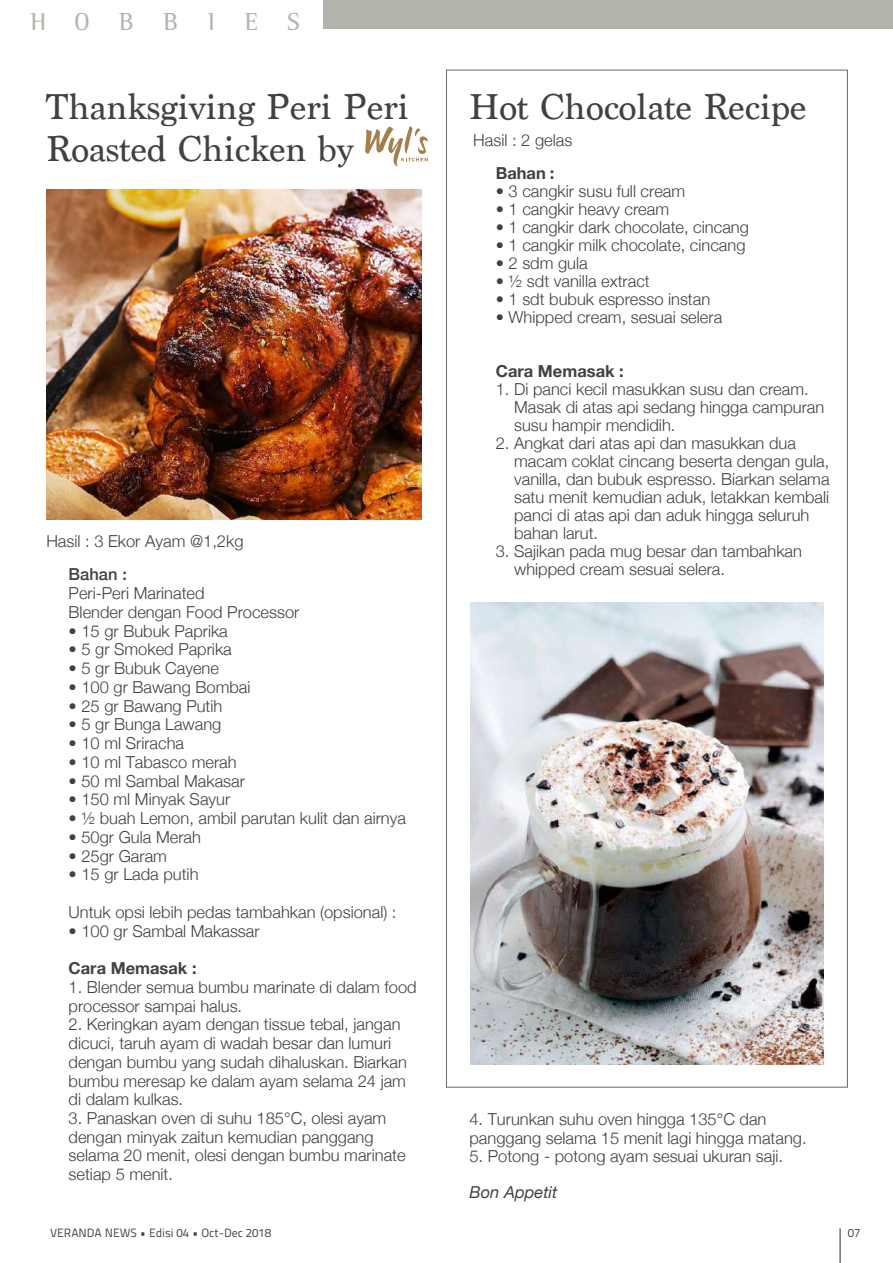
<style>
.page{position:relative;width:893px;height:1263px;background:#fff}
.page>*{position:absolute;margin:0;border:0;box-sizing:border-box;transform-origin:0 0}
.t1{font:37.8px/42.6px "Marion";color:#414042}
.t2{font:25.5px "Leftist Mono Serif";letter-spacing:1.15em;color:#b2b3aa}
.t3{font:300 16.5px/18.8px "Helvetica Neue";color:#414042}
.t4{font:700 16.5px "Helvetica Neue";color:#414042}
.t5{font:italic 16.5px "Helvetica Neue";color:#414042}
.t6{font:500 16.5px "Helvetica Neue";color:#414042}
.t7{font:12px "Titillium Maps 29 L 400 wt";color:#414042}
</style>
<div class="page">
<hr style="left:839px;top:1228px;width:2px;height:35px;background:#414042">
<div style="left:323px;top:0;width:570px;height:29px;background:#b2b3aa"></div>
<img style="left:470px;top:603px;width:354px;height:461px">
<svg style="left:365px;top:126px;width:63px;height:41px"></svg>
<img style="left:46px;top:189px;width:375px;height:330px">
<h2 class="t2" style="left:32px;top:7px;width:270px">HOBBIES</h2>
<h1 class="t1" style="left:46px;top:86px;width:364px">Thanksgiving Peri Peri<br>Roasted Chicken by</h1>
<p class="t3" style="left:46px;top:531px;width:199px">Hasil : 3 Ekor Ayam @1,2kg</p>
<p class="t6" style="left:69px;top:561px;width:60px">Bahan :</p>
<p class="t3" style="left:69px;top:583px;width:232px">Peri-Peri Marinated<br>Blender dengan Food Processor</p>
<p class="t3" style="left:69px;top:621px;width:161px">• 15 gr Bubuk Paprika</p>
<p class="t3" style="left:69px;top:640px;width:165px">• 5 gr Smoked Paprika</p>
<p class="t3" style="left:69px;top:658px;width:152px">• 5 gr Bubuk Cayene</p>
<p class="t3" style="left:69px;top:677px;width:183px">• 100 gr Bawang Bombai</p>
<p class="t3" style="left:69px;top:696px;width:155px">• 25 gr Bawang Putih</p>
<p class="t3" style="left:69px;top:715px;width:154px">• 5 gr Bunga Lawang</p>
<p class="t3" style="left:69px;top:733px;width:117px">• 10 ml Sriracha</p>
<p class="t3" style="left:69px;top:752px;width:170px">• 10 ml Tabasco merah</p>
<p class="t3" style="left:69px;top:771px;width:178px">• 50 ml Sambal Makasar</p>
<p class="t3" style="left:69px;top:790px;width:163px">• 150 ml Minyak Sayur</p>
<p class="t3" style="left:69px;top:808px;width:339px">• ½ buah Lemon, ambil parutan kulit dan airnya</p>
<p class="t3" style="left:69px;top:827px;width:134px">• 50gr Gula Merah</p>
<p class="t3" style="left:69px;top:846px;width:100px">• 25gr Garam</p>
<p class="t3" style="left:69px;top:865px;width:131px">• 15 gr Lada putih</p>
<p class="t3" style="left:69px;top:902px;width:329px">Untuk opsi lebih pedas tambahkan (opsional) :</p>
<p class="t3" style="left:69px;top:921px;width:193px">• 100 gr Sambal Makassar</p>
<p class="t4" style="left:69px;top:958px;width:130px">Cara Memasak :</p>
<p class="t3" style="left:69px;top:977px;width:350px">1. Blender semua bumbu marinate di dalam food processor sampai halus.</p>
<p class="t3" style="left:69px;top:1015px;width:340px">2. Keringkan ayam dengan tissue tebal, jangan dicuci, taruh ayam di wadah besar dan lumuri dengan bumbu yang sudah dihaluskan. Biarkan bumbu meresap ke dalam ayam selama 24 jam di dalam kulkas.</p>
<p class="t3" style="left:69px;top:1108px;width:339px">3. Panaskan oven di suhu 185°C, olesi ayam dengan minyak zaitun kemudian panggang selama 20 menit, olesi dengan bumbu marinate setiap 5 menit.</p>
<h1 class="t1" style="left:469px;top:86px;width:339px">Hot Chocolate Recipe</h1>
<p class="t3" style="left:473px;top:130px;width:101px">Hasil : 2 gelas</p>
<p class="t4" style="left:496px;top:162px;width:60px">Bahan :</p>
<p class="t3" style="left:496px;top:181px;width:191px">• 3 cangkir susu full cream</p>
<p class="t3" style="left:496px;top:199px;width:175px">• 1 cangkir heavy cream</p>
<p class="t3" style="left:496px;top:217px;width:255px">• 1 cangkir dark chocolate, cincang</p>
<p class="t3" style="left:496px;top:235px;width:251px">• 1 cangkir milk chocolate, cincang</p>
<p class="t3" style="left:496px;top:253px;width:93px">• 2 sdm gula</p>
<p class="t3" style="left:496px;top:271px;width:156px">• ½ sdt vanilla extract</p>
<p class="t3" style="left:496px;top:289px;width:216px">• 1 sdt bubuk espresso instan</p>
<p class="t3" style="left:496px;top:307px;width:228px">• Whipped cream, sesuai selera</p>
<p class="t4" style="left:496px;top:360px;width:130px">Cara Memasak :</p>
<p class="t3" style="left:514px;top:379px;width:312px;line-height:18px;text-indent:-18px">1. Di panci kecil masukkan susu dan cream.<br>Masak di atas api sedang hingga campuran susu hampir mendidih.</p>
<p class="t3" style="left:514px;top:433px;width:317px;line-height:18px;text-indent:-18px">2. Angkat dari atas api dan masukkan dua macam coklat cincang beserta dengan gula, vanilla, dan bubuk espresso. Biarkan selama satu menit kemudian aduk, letakkan kembali panci di atas api dan aduk hingga seluruh bahan larut.</p>
<p class="t3" style="left:514px;top:541px;width:289px;line-height:18px;text-indent:-18px">3. Sajikan pada mug besar dan tambahkan whipped cream sesuai selera.</p>
<p class="t3" style="left:469px;top:1109px;width:339px">4. Turunkan suhu oven hingga 135°C dan panggang selama 15 menit lagi hingga matang.</p>
<p class="t3" style="left:469px;top:1147px;width:315px">5. Potong - potong ayam sesuai ukuran saji.</p>
<p class="t5" style="left:469px;top:1183px;width:90px">Bon Appetit</p>
<p class="t7" style="left:50px;top:1224px;width:223px">VERANDA NEWS • Edisi 04 • Oct-Dec 2018</p>
<p class="t7" style="left:848px;top:1224px;width:14px">07</p>
</div>
